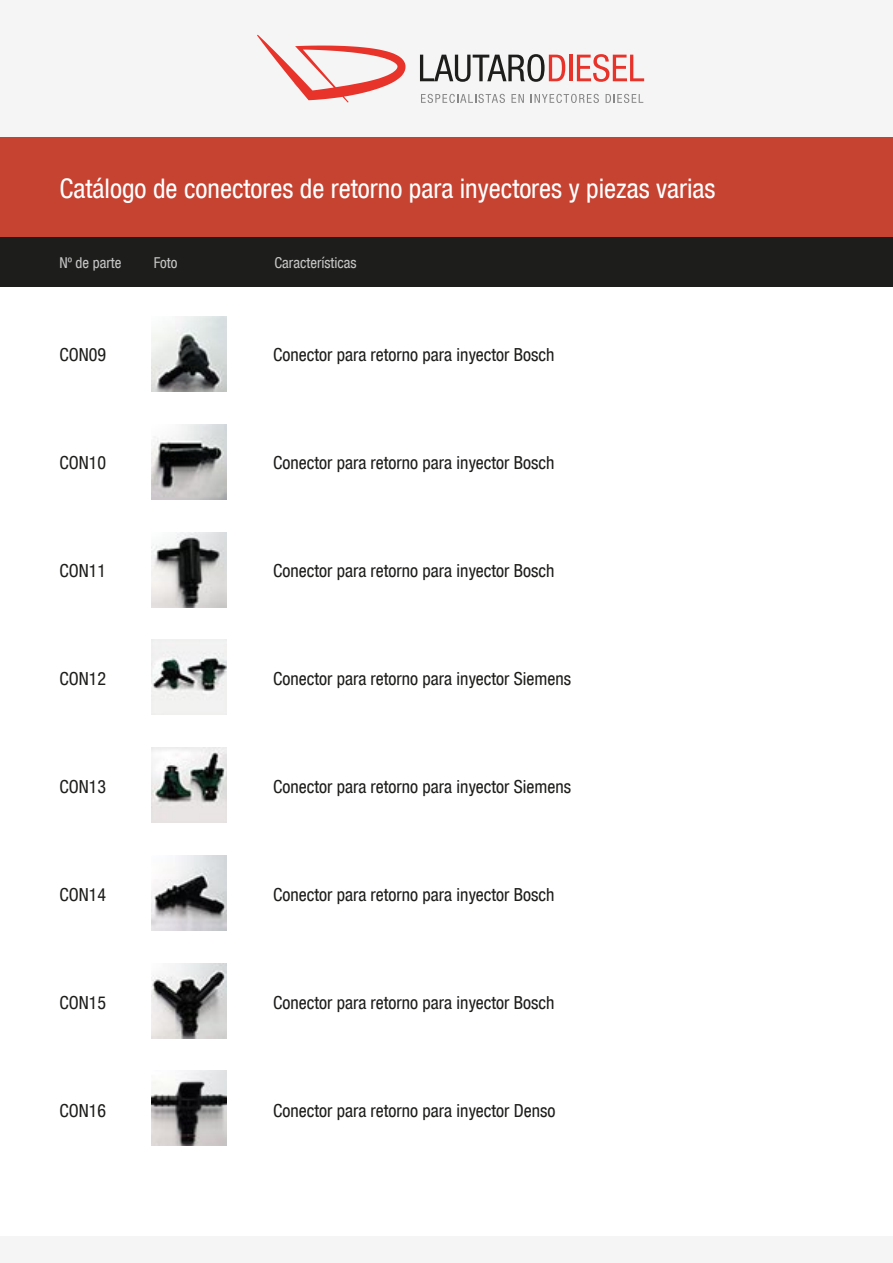
<style>
.page{position:relative;width:893px;height:1263px;background:#fff}
.page>*{position:absolute;margin:0;border:0;box-sizing:border-box;transform-origin:0 0}
.t1{font:condensed 27px "Helvetica Neue LT Std";color:#fff}
.t2{font:condensed 18px "Helvetica Neue LT Std";color:#1d1d1b}
.t3{font:condensed 15px "Helvetica Neue LT Std";color:#c6c6c6}
</style>
<div class="page">
<div style="left:0;top:236px;width:893px;height:50px;background:#1d1d1b"></div>
<div style="left:0;top:137px;width:893px;height:100px;background:#c64231"></div>
<div style="left:0;top:1236px;width:893px;height:27px;background:#f5f5f5"></div>
<div style="left:0;top:0;width:893px;height:136px;background:#f5f5f5"></div>
<svg style="left:257px;top:35px;width:149px;height:68px"></svg>
<svg style="left:420px;top:54px;width:145px;height:28px"></svg>
<hr style="left:569px;top:55px;width:3px;height:26px;background:#e7332a">
<svg style="left:577px;top:54px;width:67px;height:28px"></svg>
<svg style="left:421px;top:94px;width:84px;height:9px"></svg>
<svg style="left:511px;top:94px;width:13px;height:9px"></svg>
<svg style="left:531px;top:94px;width:68px;height:9px"></svg>
<svg style="left:606px;top:94px;width:37px;height:9px"></svg>
<img style="left:152px;top:317px;width:75px;height:75px">
<img style="left:152px;top:424px;width:75px;height:75px">
<img style="left:152px;top:532px;width:75px;height:75px">
<img style="left:152px;top:640px;width:75px;height:75px">
<img style="left:152px;top:748px;width:75px;height:75px">
<img style="left:152px;top:855px;width:75px;height:75px">
<img style="left:152px;top:963px;width:75px;height:75px">
<img style="left:152px;top:1071px;width:75px;height:75px">
<h1 class="t1" style="left:59px;top:173px;width:658px">Catálogo de conectores de retorno para inyectores y piezas varias</h1>
<p class="t3" style="left:59px;top:254px;width:64px">Nº de parte</p>
<p class="t3" style="left:154px;top:254px;width:25px">Foto</p>
<p class="t3" style="left:275px;top:254px;width:84px">Características</p>
<p class="t2" style="left:59px;top:344px;width:48px">CON09</p>
<p class="t2" style="left:273px;top:344px;width:283px">Conector para retorno para inyector Bosch</p>
<p class="t2" style="left:59px;top:452px;width:48px">CON10</p>
<p class="t2" style="left:273px;top:452px;width:283px">Conector para retorno para inyector Bosch</p>
<p class="t2" style="left:59px;top:560px;width:48px">CON11</p>
<p class="t2" style="left:273px;top:560px;width:283px">Conector para retorno para inyector Bosch</p>
<p class="t2" style="left:59px;top:668px;width:48px">CON12</p>
<p class="t2" style="left:273px;top:668px;width:300px">Conector para retorno para inyector Siemens</p>
<p class="t2" style="left:59px;top:776px;width:48px">CON13</p>
<p class="t2" style="left:273px;top:776px;width:300px">Conector para retorno para inyector Siemens</p>
<p class="t2" style="left:59px;top:884px;width:48px">CON14</p>
<p class="t2" style="left:273px;top:884px;width:283px">Conector para retorno para inyector Bosch</p>
<p class="t2" style="left:59px;top:992px;width:48px">CON15</p>
<p class="t2" style="left:273px;top:992px;width:283px">Conector para retorno para inyector Bosch</p>
<p class="t2" style="left:59px;top:1100px;width:48px">CON16</p>
<p class="t2" style="left:273px;top:1100px;width:284px">Conector para retorno para inyector Denso</p>
</div>
